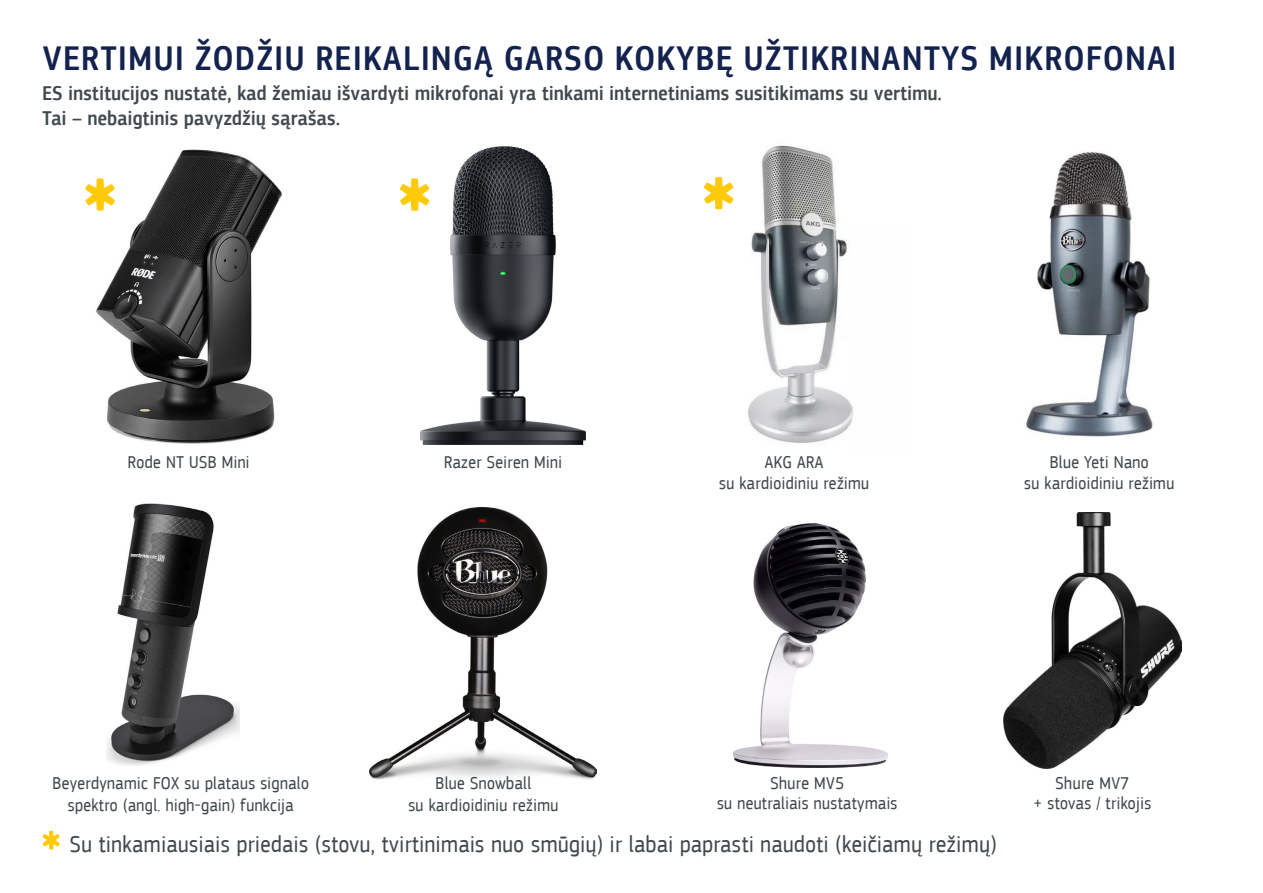
<style>
.page{position:relative;width:1263px;height:893px;background:#fff}
.page>*{position:absolute;margin:0;border:0;box-sizing:border-box;transform-origin:0 0}
.t1{font:500 36px "EC Square Sans Cond Pro";letter-spacing:.045em;color:#14234e}
.t2{font:24px "EC Square Sans Cond Pro";letter-spacing:.025em;color:#41494e}
.t3{font:500 21px "EC Square Sans Cond Pro";letter-spacing:.02em;color:#41494e}
.t4{font:18px/21.6px "EC Square Sans Cond Pro";letter-spacing:.025em;color:#41494e;text-align:center}
</style>
<div class="page">
<img style="left:370px;top:507px;width:227px;height:273px">
<img style="left:733px;top:524px;width:154px;height:244px">
<img style="left:1003px;top:513px;width:178px;height:255px">
<img style="left:96px;top:149px;width:186px;height:295px">
<img style="left:106px;top:503px;width:134px;height:262px">
<img style="left:716px;top:145px;width:138px;height:298px">
<img style="left:1026px;top:152px;width:127px;height:285px">
<img style="left:421px;top:147px;width:164px;height:298px">
<svg style="left:85px;top:178px;width:30px;height:33px"></svg>
<svg style="left:42px;top:831px;width:18px;height:18px"></svg>
<svg style="left:400px;top:178px;width:30px;height:33px"></svg>
<svg style="left:704px;top:177px;width:30px;height:32px"></svg>
<p class="t1" style="left:43px;top:37px;width:1135px">VERTIMUI ŽODŽIU REIKALINGĄ GARSO KOKYBĘ UŽTIKRINANTYS MIKROFONAI</p>
<p class="t3" style="left:43px;top:80px;width:901px">ES institucijos nustatė, kad žemiau išvardyti mikrofonai yra tinkami internetiniams susitikimams su vertimu.</p>
<p class="t3" style="left:43px;top:106px;width:299px">Tai – nebaigtinis pavyzdžių sąrašas.</p>
<p class="t4" style="left:128px;top:451px;width:123px">Rode NT USB Mini</p>
<p class="t4" style="left:765px;top:451px;width:60px">AKG ARA</p>
<p class="t4" style="left:719px;top:473px;width:152px">su kardioidiniu režimu</p>
<p class="t4" style="left:444px;top:451px;width:119px">Razer Seiren Mini</p>
<p class="t4" style="left:1050px;top:451px;width:101px">Blue Yeti Nano</p>
<p class="t4" style="left:1024px;top:473px;width:152px">su kardioidiniu režimu</p>
<p class="t4" style="left:53px;top:773px;width:258px">Beyerdynamic FOX su plataus signalo spektro (angl. high-gain) funkcija</p>
<p class="t4" style="left:436px;top:773px;width:97px">Blue Snowball</p>
<p class="t4" style="left:408px;top:794px;width:152px">su kardioidiniu režimu</p>
<p class="t4" style="left:770px;top:773px;width:75px">Shure MV5</p>
<p class="t4" style="left:717px;top:792px;width:182px">su neutraliais nustatymais</p>
<p class="t4" style="left:1055px;top:773px;width:75px">Shure MV7</p>
<p class="t4" style="left:1033px;top:792px;width:119px">+ stovas / trikojis</p>
<p class="t2" style="left:70px;top:830px;width:928px">Su tinkamiausiais priedais (stovu, tvirtinimais nuo smūgių) ir labai paprasti naudoti (keičiamų režimų)</p>
</div>
